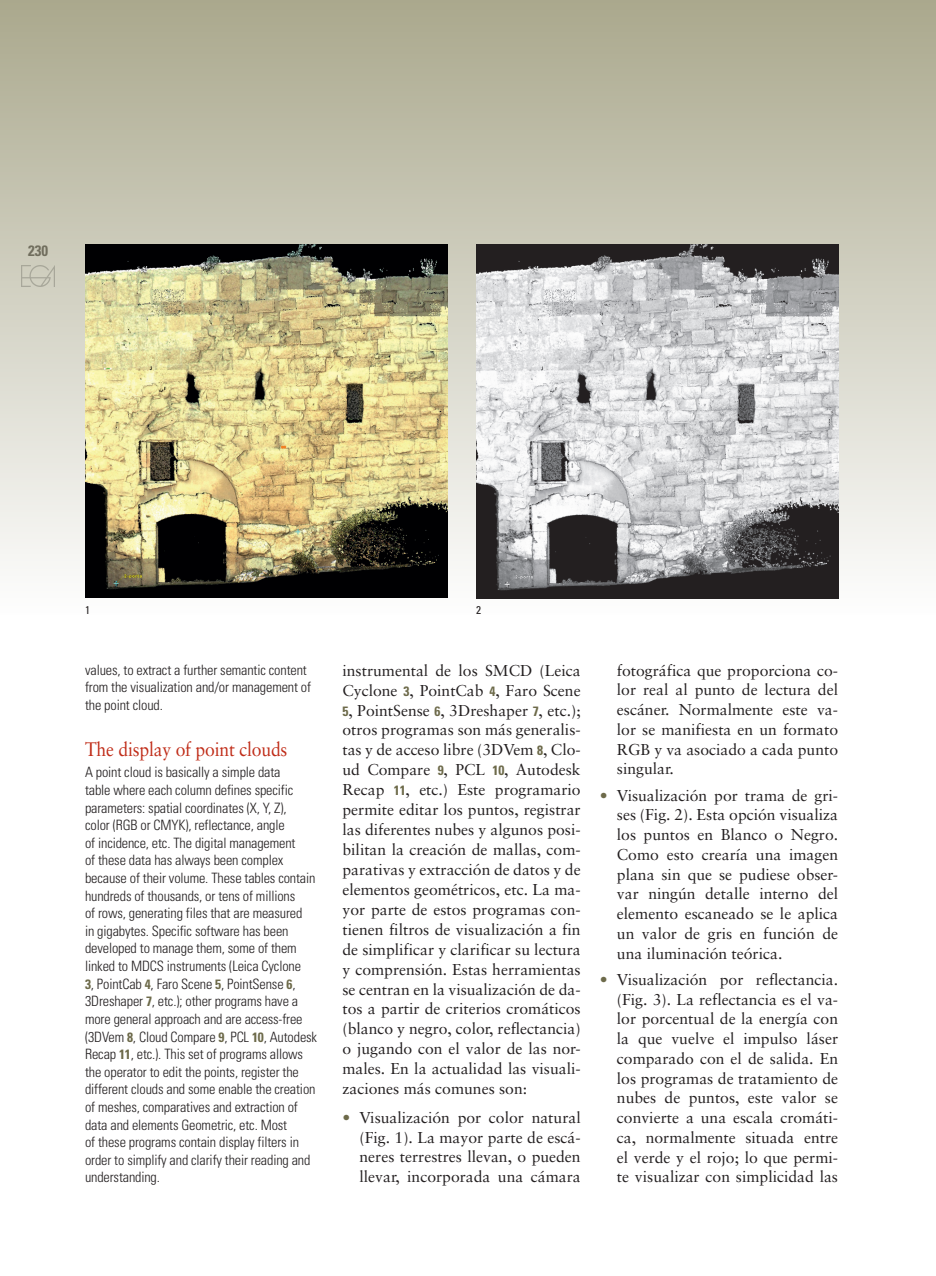
<style>
.page{position:relative;width:936px;height:1276px;background:#fff}
.page>*{position:absolute;margin:0;border:0;box-sizing:border-box;transform-origin:0 0}
.TITULAR_1_INGLES{font:19.5px "Sabon";letter-spacing:-.01em;color:#c02d19;scale:.9 1}
.t1{font:15.75px/20px "Sabon";color:#231f20;text-align:justify}
.t2{font:700 condensed 15px "Univers";color:#231f20}
.t3{font:300 condensed 14.25px/17.5px "Univers";letter-spacing:-.01em;color:#231f20}
.PIES_DE_FOTO_INGLES{font:condensed 11.25px "Univers";color:#231f20}
.s1{font-weight:700;font-size:13.5px;color:#6d6a4a}
.s2{font-family:"Univers";font-weight:700;font-stretch:condensed;font-size:13.5px;color:#6d6a4a}
.s3{color:#6d6a4a}
</style>
<div class="page">
<div style="left:0;top:0;width:935px;height:615px;background:linear-gradient(to bottom,#aba98e,#fcfcfb)"></div>
<img style="left:85px;top:244px;width:362px;height:354px">
<img style="left:476px;top:244px;width:362px;height:354px">
<img style="left:935px;top:244px;width:1px;height:322px">
<p class="t2" style="left:28px;top:242px;width:21px">230</p>
<p class="PIES_DE_FOTO_INGLES" style="left:85px;top:603px;width:6px">1</p>
<p class="PIES_DE_FOTO_INGLES" style="left:476px;top:603px;width:6px">2</p>
<p class="t3" style="left:85px;top:661px;width:227px">values, to extract a further semantic content from the visualization and/or management of the point cloud.</p>
<p class="TITULAR_1_INGLES" style="left:85px;top:737px;width:226px">The display of point clouds</p>
<p class="t3" style="left:85px;top:763px;width:233px">A point cloud is basically a simple data<br>table where each column defines specific parameters: spatial coordinates (X, Y, Z),<br>color (RGB or CMYK), reflectance, angle<br>of incidence, etc. The digital management<br>of these data has always been complex because of their volume. These tables contain hundreds of thousands, or tens of millions<br>of rows, generating files that are measured<br>in gigabytes. Specific software has been developed to manage them, some of them linked to MDCS instruments (Leica Cyclone<br><span class="s1">3</span>, PointCab <span class="s1">4</span>, Faro Scene <span class="s1">5</span>, PointSense <span class="s1">6</span>, 3Dreshaper <span class="s1">7</span>, etc.); other programs have a more general approach and are access-free (3DVem <span class="s1">8</span>, Cloud Compare <span class="s1">9</span>, PCL <span class="s1">10</span>, Autodesk Recap <span class="s1">11</span>, etc.). This set of programs allows the operator to edit the points, register the different clouds and some enable the creation of meshes, comparatives and extraction of data and elements Geometric, etc. Most<br>of these programs contain display filters in order to simplify and clarify their reading and understanding.</p>
<p class="t1" style="left:342px;top:660px;width:240px">instrumental de los SMCD (Leica Cyclone <span class="s2">3</span>, PointCab <span class="s2">4</span>, Faro Scene <span class="s2">5</span>, PointSense <span class="s2">6</span>, 3Dreshaper <span class="s2">7</span>, etc.); otros programas son más generalis&shy;tas y de acceso libre (3DVem <span class="s2">8</span>, Clo&shy;ud Compare <span class="s2">9</span>, PCL <span class="s2">10</span>, Autodesk Recap <span class="s2">11</span>, etc.) Este programario permite editar los puntos, registrar las diferentes nubes y algunos posi&shy;bilitan la creación de mallas, com&shy;parativas y extracción de datos y de elementos geométricos, etc. La ma&shy;yor parte de estos programas con&shy;tienen filtros de visualización a fin de simplificar y clarificar su lectura y comprensión. Estas herramientas se centran en la visualización de da&shy;tos a partir de criterios cromáticos (blanco y negro, color, reflectancia) o jugando con el valor de las nor&shy;males. En la actualidad las visuali&shy;zaciones más comunes son:</p>
<p class="t1" style="left:359px;top:1107px;width:223px;text-indent:-17px"><span class="s3">•</span> Visualización por color natural (Fig. 1). La mayor parte de escá&shy;neres terrestres llevan, o pueden llevar, incorporada una cámara</p>
<p class="t1" style="left:617px;top:660px;width:223px">fotográfica que proporciona co&shy;lor real al punto de lectura del escáner. Normalmente este va&shy;lor se manifiesta en un formato RGB y va asociado a cada punto singular.</p>
<p class="t1" style="left:617px;top:785px;width:223px;text-indent:-17px"><span class="s3">•</span> Visualización por trama de gri&shy;ses (Fig. 2). Esta opción visualiza los puntos en Blanco o Negro.<br>Como esto crearía una imagen plana sin que se pudiese obser&shy;var ningún detalle interno del elemento escaneado se le aplica un valor de gris en función de una iluminación teórica.</p>
<p class="t1" style="left:617px;top:969px;width:223px;text-indent:-17px"><span class="s3">•</span> Visualización por reflectancia. (Fig. 3). La reflectancia es el va&shy;lor porcentual de la energía con la que vuelve el impulso láser comparado con el de salida. En los programas de tratamiento de nubes de puntos, este valor se convierte a una escala cromáti&shy;ca, normalmente situada entre el verde y el rojo; lo que permi&shy;te visualizar con simplicidad las</p>
</div>
